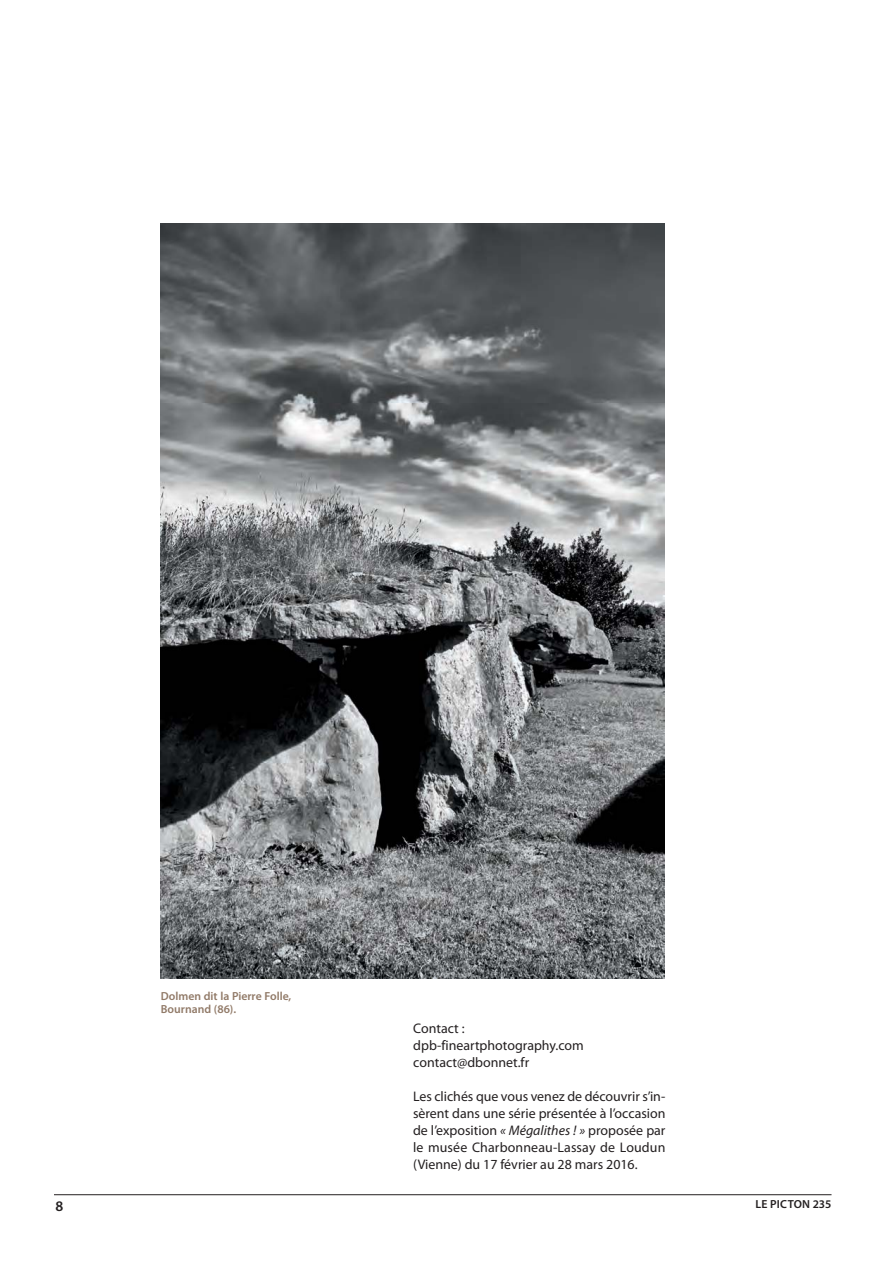
<style>
.page{position:relative;width:893px;height:1263px;background:#fff}
.page>*{position:absolute;margin:0;border:0;box-sizing:border-box;transform-origin:0 0}
.t1{font:600 14.7px "Myriad Pro";color:#231f20}
.t2{font:13.95px/16.8px "Myriad Pro";color:#231f20;text-align:justify}
.t3{font:600 11.7px/13.2px "Myriad Pro";color:#917a68}
.t4{font:600 11.7px "Myriad Pro";letter-spacing:.02em;color:#231f20}
.s1{font-style:italic}
</style>
<div class="page">
<hr style="left:54px;top:1194px;width:777px;height:1px;background:#231f20">
<img style="left:161px;top:223px;width:503px;height:756px">
<p class="t3" style="left:161px;top:990px;width:132px">Dolmen dit la Pierre Folle,<br>Bournand (86).</p>
<p class="t2" style="left:413px;top:1021px;width:172px;text-align:left">Contact : dpb-fineartphotography.com contact@dbonnet.fr</p>
<p class="t2" style="left:413px;top:1089px;width:254px">Les clichés que vous venez de découvrir s’in&shy;sèrent dans une série présentée à l’occasion de l’exposition <span class="s1">« Mégalithes ! »</span> proposée par le musée Charbonneau-Lassay de Loudun (Vienne) du 17 février au 28 mars 2016.</p>
<p class="t1" style="left:55px;top:1201px;width:9px">8</p>
<p class="t4" style="left:755px;top:1199px;width:78px">LE PICTON 235</p>
</div>
